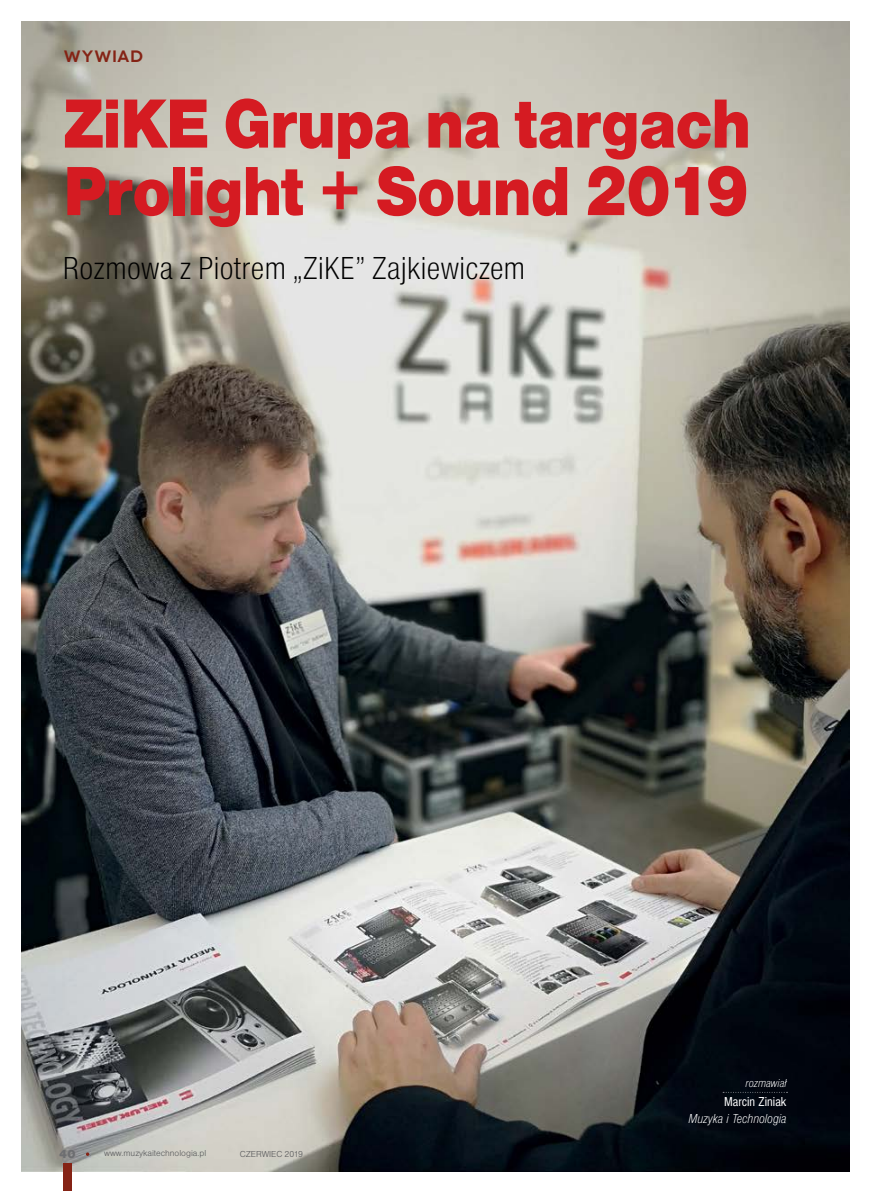
<style>
.page{position:relative;width:872px;height:1191px;background:#fff}
.page>*{position:absolute;margin:0;border:0;box-sizing:border-box;transform-origin:0 0}
.t1{font:72px/67.5px "Nimbus San DEE Blac";letter-spacing:-.02em;color:#d51b22;scale:.9 1}
.t2{font:33px "Nimbus San DEE Ligh Cond";letter-spacing:.01em;color:#000}
.t3{font:600 16.5px "Novecentowide";letter-spacing:.04em;color:#852315}
.t4{font:13.5px "Nimbus San DEE Ligh Cond Ital";color:#fff}
.t5{font:condensed 13.5px "Nimbus San DEE";color:#fff}
.t6{font:12px "Nimbus San DEE Ligh Cond Ital";color:#fff}
.t7{font:12px "Nimbus San DEE Blac";color:#6d6e71}
.t8{font:9px "Nimbus San DEE Ligh";color:#58595b}
</style>
<div class="page">
<img style="left:21px;top:21px;width:828px;height:1150px">
<div style="left:63px;top:1162px;width:9px;height:29px;background:#852315"></div>
<svg style="left:723px;top:1092px;width:64px;height:1px"></svg>
<h3 class="t3" style="left:64px;top:46px;width:81px">WYWIAD</h3>
<h1 class="t1" style="left:63px;top:90px;width:766px">ZiKE Grupa na targach<br>Prolight + Sound 2019</h1>
<h2 class="t2" style="left:63px;top:250px;width:464px">Rozmowa z Piotrem „ZiKE” Zajkiewiczem</h2>
<h3 class="t7" style="left:59px;top:1147px;width:18px">40</h3>
<p class="t8" style="left:104px;top:1148px;width:103px">www.muzykaitechnologia.pl</p>
<p class="t8" style="left:240px;top:1149px;width:65px">CZERWIEC 2019</p>
<h3 class="t6" style="left:745px;top:1076px;width:43px">rozmawiał</h3>
<h3 class="t5" style="left:724px;top:1094px;width:64px">Marcin Ziniak</h3>
<h3 class="t4" style="left:688px;top:1110px;width:100px">Muzyka i Technologia</h3>
</div>
